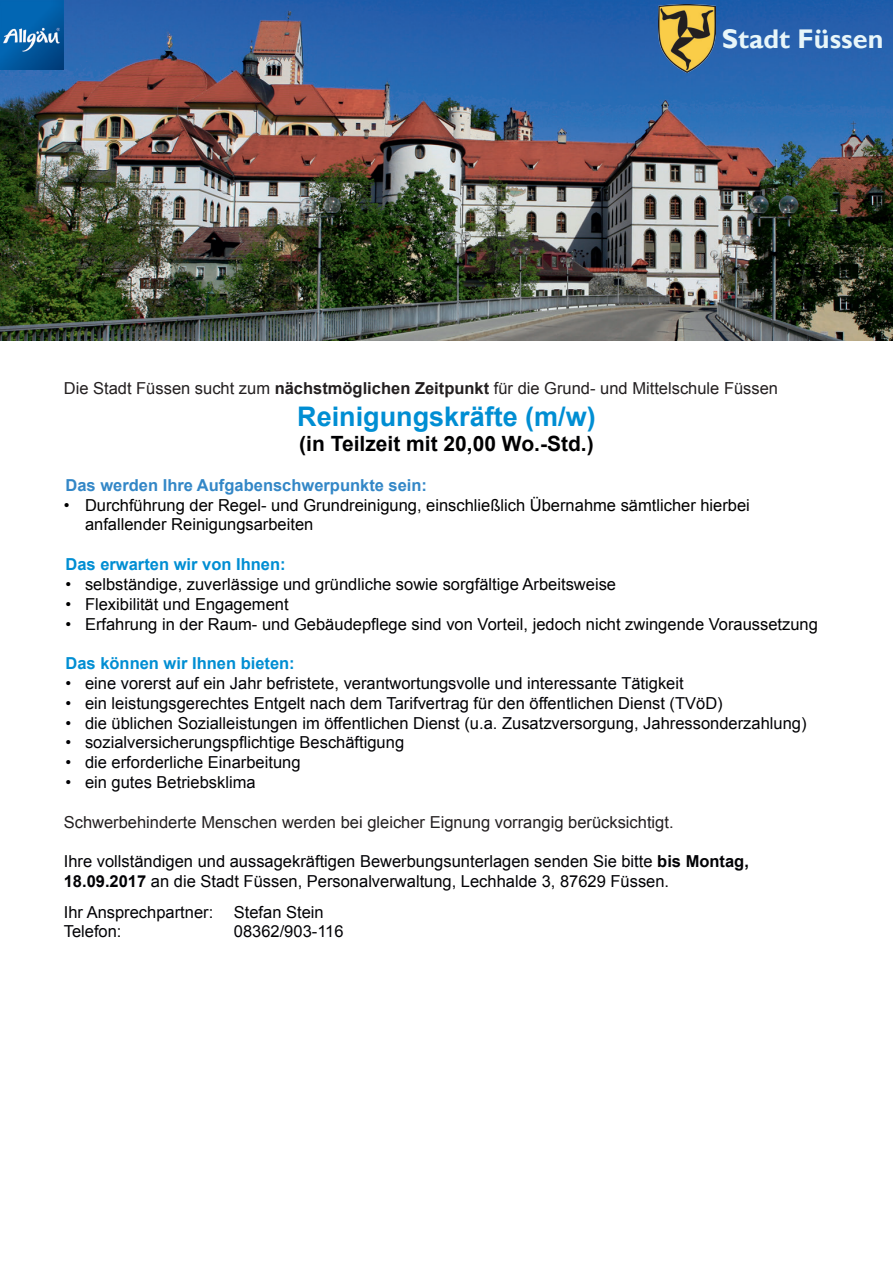
<style>
.page{position:relative;width:893px;height:1263px;background:#fff}
.page>*{position:absolute;margin:0;border:0;box-sizing:border-box;transform-origin:0 0}
.t1{font:700 27px "Arial";color:#008ed3}
.t2{font:700 27px "Gill Sans";color:#e8f6f9}
.t3{font:700 21px "Arial";color:#000002}
.t4{font:16.5px/19.8px "Arial";color:#020205}
.t5{font:16.5px "Arial";color:#000002}
.t6{font:16.5px "Arial";color:#231f20}
.t7{font:16.5px/19.8px "Arial";color:#000001}
.t8{font:700 16.5px "Arial";color:#008ed3}
.t9{font:700 16.5px "Arial";color:#3387c7}
.s1{font-weight:700}
</style>
<div class="page">
<img style="left:0;top:0;width:893px;height:340px">
<img style="left:0;top:0;width:64px;height:69px">
<img style="left:658px;top:4px;width:57px;height:68px">
<h1 class="t2" style="left:722px;top:22px;width:163px">Stadt Füssen</h1>
<p class="t6" style="left:64px;top:377px;width:716px">Die Stadt Füssen sucht zum <span class="s1">nächstmöglichen Zeitpunkt</span> für die Grund- und Mittelschule Füssen</p>
<h1 class="t1" style="left:297px;top:399px;width:300px">Reinigungskräfte (m/w)</h1>
<p class="t3" style="left:299px;top:430px;width:296px">(in Teilzeit mit 20,00 Wo.-Std.)</p>
<p class="t9" style="left:66px;top:474px;width:363px">Das werden Ihre Aufgabenschwerpunkte sein:</p>
<p class="t7" style="left:85px;top:495px;width:666px;text-indent:-21px">• Durchführung der Regel- und Grundreinigung, einschließlich Übernahme sämtlicher hierbei anfallender Reinigungsarbeiten</p>
<p class="t8" style="left:66px;top:553px;width:222px">Das erwarten wir von Ihnen:</p>
<p class="t5" style="left:66px;top:573px;width:552px">• selbständige, zuverlässige und gründliche sowie sorgfältige Arbeitsweise</p>
<p class="t5" style="left:66px;top:593px;width:225px">• Flexibilität und Engagement</p>
<p class="t5" style="left:66px;top:613px;width:754px">• Erfahrung in der Raum- und Gebäudepflege sind von Vorteil, jedoch nicht zwingende Voraussetzung</p>
<p class="t8" style="left:66px;top:652px;width:231px">Das können wir Ihnen bieten:</p>
<p class="t4" style="left:66px;top:673px;width:620px">• eine vorerst auf ein Jahr befristete, verantwortungsvolle und interessante Tätigkeit</p>
<p class="t4" style="left:66px;top:693px;width:659px">• ein leistungsgerechtes Entgelt nach dem Tarifvertrag für den öffentlichen Dienst (TVöD)</p>
<p class="t4" style="left:66px;top:713px;width:742px">• die üblichen Sozialleistungen im öffentlichen Dienst (u.a. Zusatzversorgung, Jahressonderzahlung)</p>
<p class="t4" style="left:66px;top:733px;width:340px">• sozialversicherungspflichtige Beschäftigung</p>
<p class="t4" style="left:66px;top:753px;width:237px">• die erforderliche Einarbeitung</p>
<p class="t4" style="left:66px;top:772px;width:192px">• ein gutes Betriebsklima</p>
<p class="t6" style="left:64px;top:811px;width:611px">Schwerbehinderte Menschen werden bei gleicher Eignung vorrangig berücksichtigt.</p>
<p class="t4" style="left:64px;top:852px;width:687px">Ihre vollständigen und aussagekräftigen Bewerbungsunterlagen senden Sie bitte <span class="s1">bis Montag,<br>18.09.2017</span> an die Stadt Füssen, Personalverwaltung, Lechhalde 3, 87629 Füssen.</p>
<p class="t4" style="left:64px;top:902px;width:261px">Ihr Ansprechpartner: Stefan Stein<br>Telefon:</p>
<p class="t4" style="left:234px;top:922px;width:111px">08362/903-116</p>
</div>
